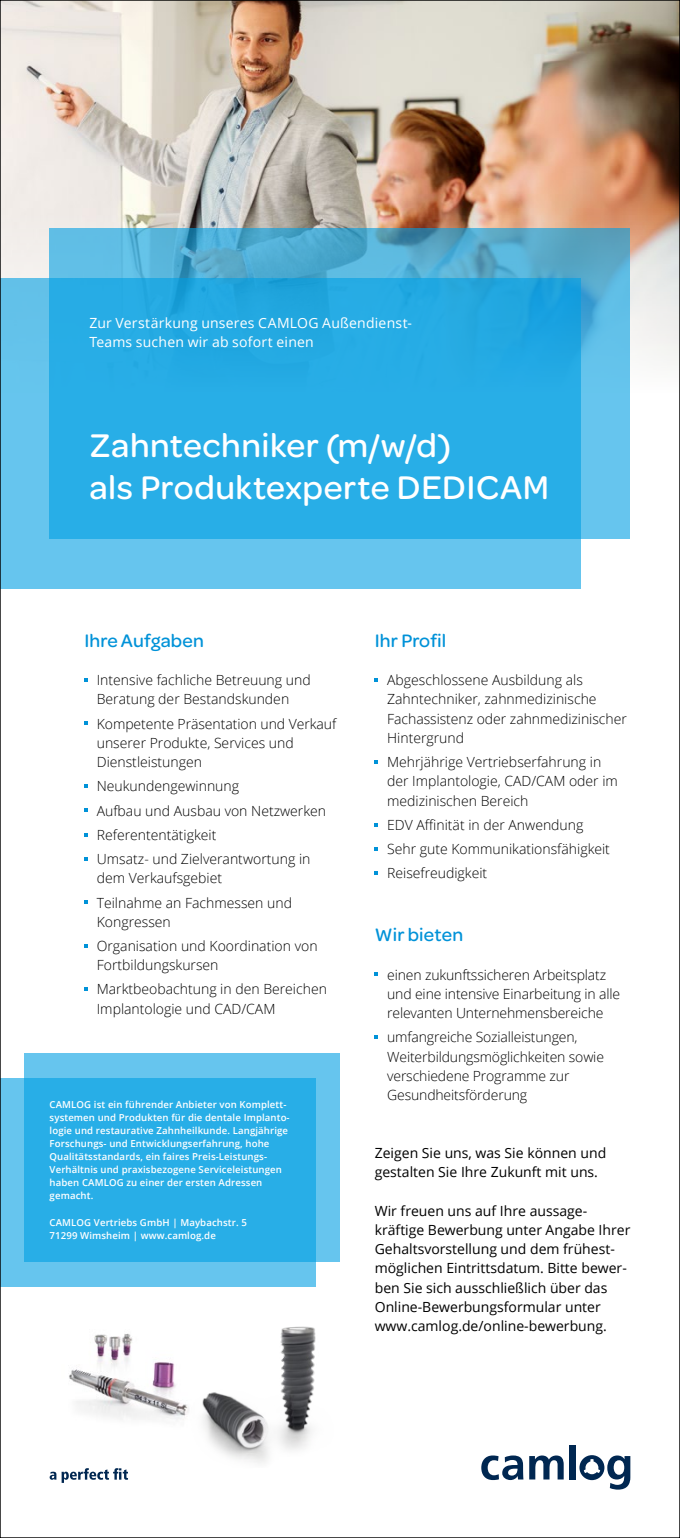
<style>
.page{position:relative;width:680px;height:1538px;background:#fff}
.page>*{position:absolute;margin:0;border:0;box-sizing:border-box;transform-origin:0 0}
.t1{font:500 35px/42px "Omnes";letter-spacing:.015em;color:#fff}
.t2{font:500 19.25px "Omnes";letter-spacing:.01em;color:#0092d8}
.t3{font:300 14px/19.2px "Open Sans";color:#000}
.t4{font:14px/19.2px "Open Sans";color:#000}
.t5{font:14px/19.2px "Open Sans";letter-spacing:.015em;color:#fff}
.t6{font:600 9.62px/13.1px "Open Sans";letter-spacing:.01em;color:#fff}
</style>
<div class="page">
<img style="left:2px;top:2px;width:676px;height:363px">
<div style="left:0;top:278px;width:580px;height:310px;background:#66c5ee"></div>
<svg style="left:50px;top:228px;width:580px;height:311px;background:#31ade2"></svg>
<svg style="left:84px;top:678px;width:4px;height:4px"></svg>
<svg style="left:84px;top:722px;width:4px;height:3px"></svg>
<svg style="left:84px;top:784px;width:4px;height:4px"></svg>
<svg style="left:84px;top:809px;width:4px;height:3px"></svg>
<svg style="left:84px;top:833px;width:4px;height:3px"></svg>
<svg style="left:84px;top:857px;width:4px;height:3px"></svg>
<svg style="left:84px;top:900px;width:4px;height:4px"></svg>
<svg style="left:84px;top:944px;width:4px;height:3px"></svg>
<svg style="left:84px;top:987px;width:4px;height:4px"></svg>
<svg style="left:375px;top:678px;width:3px;height:4px"></svg>
<svg style="left:375px;top:760px;width:3px;height:4px"></svg>
<svg style="left:375px;top:847px;width:3px;height:4px"></svg>
<svg style="left:375px;top:871px;width:3px;height:4px"></svg>
<svg style="left:375px;top:972px;width:3px;height:4px"></svg>
<svg style="left:375px;top:1035px;width:3px;height:4px"></svg>
<svg style="left:50px;top:1472px;width:6px;height:8px"></svg>
<svg style="left:62px;top:1472px;width:66px;height:11px"></svg>
<svg style="left:481px;top:1455px;width:42px;height:25px"></svg>
<svg style="left:529px;top:1455px;width:34px;height:24px"></svg>
<div style="left:569px;top:1445px;width:7px;height:34px;background:#002751"></div>
<svg style="left:579px;top:1455px;width:51px;height:34px"></svg>
<img style="left:219px;top:1326px;width:97px;height:137px">
<img style="left:51px;top:1333px;width:168px;height:139px">
<div style="left:0;top:1078px;width:315px;height:208px;background:#66c5ee"></div>
<svg style="left:25px;top:1053px;width:315px;height:209px;background:#33b2e8"></svg>
<p class="t5" style="left:89px;top:313px;width:324px">Zur Verstärkung unseres CAMLOG Außendienst-<br>Teams suchen wir ab sofort einen</p>
<h1 class="t1" style="left:89px;top:422px;width:461px">Zahntechniker (m/w/d)<br>als Produktexperte DEDICAM</h1>
<h2 class="t2" style="left:84px;top:627px;width:121px">Ihre Aufgaben</h2>
<p class="t3" style="left:97px;top:670px;width:215px">Intensive fachliche Betreuung und<br>Beratung der Bestandskunden</p>
<p class="t3" style="left:97px;top:714px;width:241px">Kompetente Präsentation und Verkauf unserer Produkte, Services und<br>Dienstleistungen</p>
<p class="t3" style="left:97px;top:774px;width:231px;line-height:24.2px">Neukundengewinnung<br>Aufbau und Ausbau von Netzwerken<br>Referententätigkeit<br>Umsatz- und Zielverantwortung in</p>
<p class="t3" style="left:97px;top:866px;width:197px;line-height:24.2px">dem Verkaufsgebiet<br>Teilnahme an Fachmessen und</p>
<p class="t3" style="left:97px;top:909px;width:222px;line-height:24.2px">Kongressen<br>Organisation und Koordination von</p>
<p class="t3" style="left:97px;top:953px;width:232px;line-height:24.2px">Fortbildungskursen<br>Marktbeobachtung in den Bereichen</p>
<p class="t3" style="left:97px;top:998px;width:180px">Implantologie und CAD/CAM</p>
<p class="t6" style="left:50px;top:1097px;width:241px">CAMLOG ist ein führender Anbieter von Komplett&shy;systemen und Produkten für die dentale Implanto&shy;logie und restaurative Zahnheilkunde. Langjährige Forschungs- und Entwicklungserfahrung, hohe Qualitätsstandards, ein faires Preis-Leistungs-Verhältnis und praxisbezogene Serviceleistungen haben CAMLOG zu einer der ersten Adressen gemacht.</p>
<p class="t6" style="left:50px;top:1215px;width:199px">CAMLOG Vertriebs GmbH | Maybachstr. 5<br>71299 Wimsheim | www.camlog.de</p>
<h2 class="t2" style="left:375px;top:627px;width:73px">Ihr Profil</h2>
<p class="t3" style="left:387px;top:670px;width:241px">Abgeschlossene Ausbildung als<br>Zahntechniker, zahnmedizinische<br>Fachassistenz oder zahnmedizinischer<br>Hintergrund</p>
<p class="t3" style="left:387px;top:752px;width:232px">Mehrjährige Vertriebserfahrung in der Implantologie, CAD/CAM oder im medizinischen Bereich</p>
<p class="t3" style="left:387px;top:812px;width:224px;line-height:24.2px">EDV Affinität in der Anwendung<br>Sehr gute Kommunikationsfähigkeit<br>Reisefreudigkeit</p>
<h2 class="t2" style="left:375px;top:921px;width:90px">Wir bieten</h2>
<p class="t3" style="left:387px;top:964px;width:234px">einen zukunftssicheren Arbeitsplatz und eine intensive Einarbeitung in alle relevanten Unternehmensbereiche</p>
<p class="t3" style="left:387px;top:1027px;width:218px">umfangreiche Sozialleistungen,<br>Weiterbildungsmöglichkeiten sowie verschiedene Programme zur<br>Gesundheitsförderung</p>
<p class="t4" style="left:375px;top:1143px;width:233px">Zeigen Sie uns, was Sie können und gestalten Sie Ihre Zukunft mit uns.</p>
<p class="t4" style="left:375px;top:1200px;width:257px">Wir freuen uns auf Ihre aussage&shy;kräftige Bewerbung unter Angabe Ihrer Gehaltsvorstellung und dem frühest&shy;möglichen Eintrittsdatum. Bitte bewer&shy;ben Sie sich ausschließlich über das Online-Bewerbungsformular unter www.camlog.de/online-bewerbung.</p>
</div>
